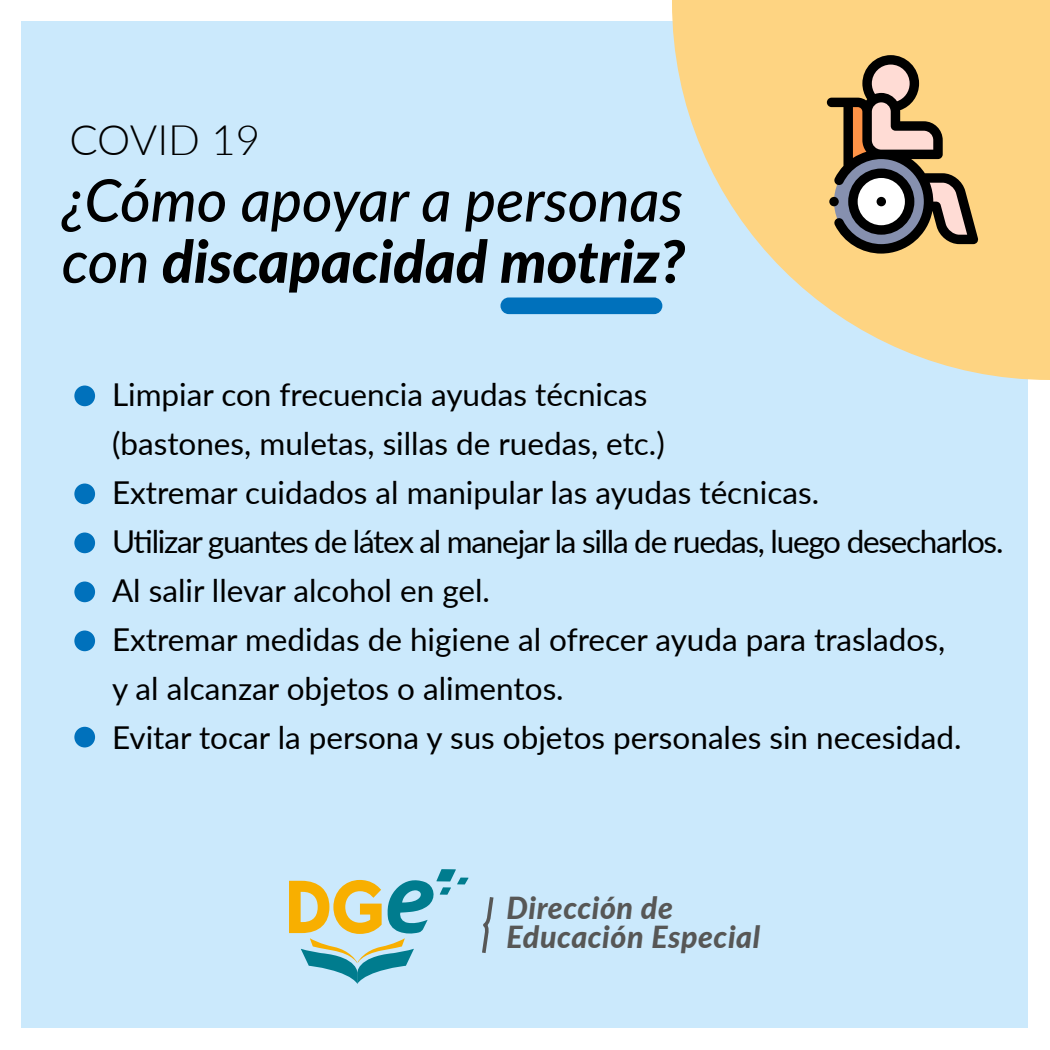
<style>
.page{position:relative;width:1050px;height:1050px;background:#fff}
.page>*{position:absolute;margin:0;border:0;box-sizing:border-box;transform-origin:0 0}
.t1{font:italic 500 58.62px/61.2px "Lato";color:#000}
.t2{font:300 42px "Lato";color:#000}
.t3{font:31.5px/49px "Lato";color:#000}
.t4{font:italic 800 30.36px/29px "Lato";letter-spacing:.02em;color:#575756}
.s1{font-weight:800}
</style>
<div class="page">
<div style="left:22px;top:22px;width:1006px;height:1006px;background:#cbe9fc"></div>
<svg style="left:672px;top:0;width:378px;height:380px;fill:#fed482"></svg>
<svg style="left:827px;top:55px;width:151px;height:199px;background:#a58e6d"></svg>
<div style="left:877px;top:197px;width:9px;height:9px;background:#000;border-radius:50%"></div>
<div style="left:829px;top:197px;width:10px;height:9px;background:#000;border-radius:50%"></div>
<svg style="left:482px;top:897px;width:12px;height:56px"></svg>
<svg style="left:289px;top:869px;width:180px;height:115px"></svg>
<div style="left:74px;top:386px;width:21px;height:20px;background:#0071bc;border-radius:50%"></div>
<div style="left:74px;top:484px;width:21px;height:20px;background:#0071bc;border-radius:50%"></div>
<div style="left:74px;top:533px;width:21px;height:20px;background:#0071bc;border-radius:50%"></div>
<div style="left:74px;top:582px;width:21px;height:20px;background:#0071bc;border-radius:50%"></div>
<div style="left:74px;top:631px;width:21px;height:20px;background:#0071bc;border-radius:50%"></div>
<div style="left:74px;top:727px;width:21px;height:20px;background:#0071bc;border-radius:50%"></div>
<div style="left:500px;top:298px;width:162px;height:16px;background:#0071bc;border-radius:8px"></div>
<h2 class="t2" style="left:69px;top:111px;width:192px">COVID 19</h2>
<h1 class="t1" style="left:62px;top:167px;width:625px">¿Cómo apoyar a personas con <span class="s1">discapacidad motriz?</span></h1>
<p class="t3" style="left:112px;top:369px;width:893px">Limpiar con frecuencia ayudas técnicas<br>(bastones, muletas, sillas de ruedas, etc.)<br>Extremar cuidados al manipular las ayudas técnicas.<br>Utilizar guantes de látex al manejar la silla de ruedas, luego desecharlos.<br>Al salir llevar alcohol en gel.<br>Extremar medidas de higiene al ofrecer ayuda para traslados,<br>y al alcanzar objetos o alimentos.<br>Evitar tocar la persona y sus objetos personales sin necesidad.</p>
<p class="t4" style="left:507px;top:892px;width:255px">Dirección de<br>Educación Especial</p>
</div>
